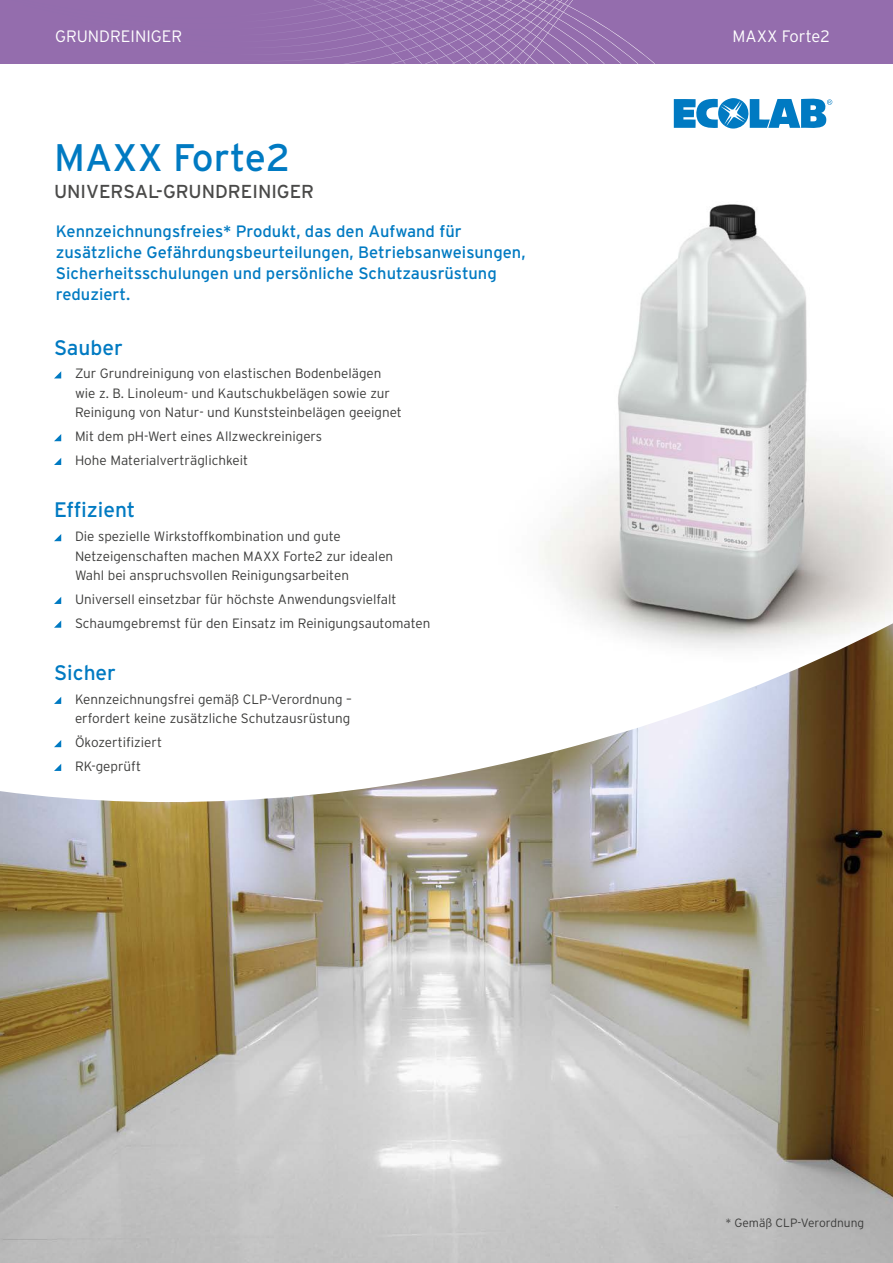
<style>
.page{position:relative;width:893px;height:1263px;background:#fff}
.page>*{position:absolute;margin:0;border:0;box-sizing:border-box;transform-origin:0 0}
.t1{font:38.4px "Interstate";color:#007ac2}
.t2{font:21px "Interstate";color:#007ac2}
.t3{font:18.75px "Interstate";color:#4a4a49}
.t4{font:16.5px/21px "Interstate";color:#007ac2}
.t5{font:300 16.5px "Interstate";color:#fff}
.t6{font:300 13.5px/19.5px "Interstate";color:#3c3c3b}
.t7{font:300 12px "Interstate";color:#3c3c3b}
</style>
<div class="page">
<div style="left:0;top:0;width:893px;height:64px;background:#946dad"></div>
<img style="left:343px;top:55px;width:109px;height:9px">
<img style="left:452px;top:4px;width:36px;height:60px">
<img style="left:294px;top:0;width:187px;height:55px">
<img style="left:294px;top:0;width:149px;height:42px">
<img style="left:294px;top:0;width:103px;height:30px">
<img style="left:488px;top:0;width:167px;height:64px">
<img style="left:540px;top:204px;width:353px;height:419px">
<svg style="left:674px;top:98px;width:158px;height:31px"></svg>
<svg style="left:54px;top:371px;width:7px;height:7px"></svg>
<svg style="left:54px;top:434px;width:7px;height:7px"></svg>
<svg style="left:54px;top:458px;width:7px;height:7px"></svg>
<svg style="left:54px;top:534px;width:7px;height:7px"></svg>
<svg style="left:54px;top:597px;width:7px;height:7px"></svg>
<img style="left:0;top:623px;width:893px;height:640px">
<p class="t5" style="left:55px;top:27px;width:128px">GRUNDREINIGER</p>
<p class="t5" style="left:732px;top:27px;width:99px">MAXX Forte2</p>
<h1 class="t1" style="left:54px;top:136px;width:238px">MAXX Forte2</h1>
<h3 class="t3" style="left:54px;top:181px;width:262px">UNIVERSAL-GRUNDREINIGER</h3>
<p class="t4" style="left:56px;top:220px;width:471px">Kennzeichnungsfreies* Produkt, das den Aufwand für zusätzliche Gefährdungsbeurteilungen, Betriebsanweisungen, Sicherheitsschulungen und persönliche Schutzausrüstung reduziert.</p>
<h2 class="t2" style="left:54px;top:336px;width:70px">Sauber</h2>
<p class="t6" style="left:75px;top:364px;width:328px">Zur Grundreinigung von elastischen Bodenbelägen wie z. B. Linoleum- und Kautschukbelägen sowie zur<br>Reinigung von Natur- und Kunststeinbelägen geeignet</p>
<p class="t6" style="left:75px;top:424px;width:249px;line-height:23.7px">Mit dem pH-Wert eines Allzweckreinigers<br>Hohe Materialverträglichkeit</p>
<h2 class="t2" style="left:54px;top:498px;width:83px">Effizient</h2>
<p class="t6" style="left:75px;top:527px;width:320px">Die spezielle Wirkstoffkombination und gute<br>Netzeigenschaften machen MAXX Forte2 zur idealen<br>Wahl bei anspruchsvollen Reinigungsarbeiten</p>
<p class="t6" style="left:75px;top:587px;width:357px;line-height:23.7px">Universell einsetzbar für höchste Anwendungsvielfalt<br>Schaumgebremst für den Einsatz im Reinigungsautomaten</p>
<h2 class="t2" style="left:54px;top:661px;width:64px">Sicher</h2>
<p class="t6" style="left:75px;top:689px;width:278px">Kennzeichnungsfrei gemäß CLP-Verordnung – erfordert keine zusätzliche Schutzausrüstung</p>
<p class="t6" style="left:75px;top:730px;width:89px;line-height:23.7px">Ökozertifiziert<br>RK-geprüft</p>
<p class="t7" style="left:725px;top:1216px;width:140px">* Gemäß CLP-Verordnung</p>
</div>
